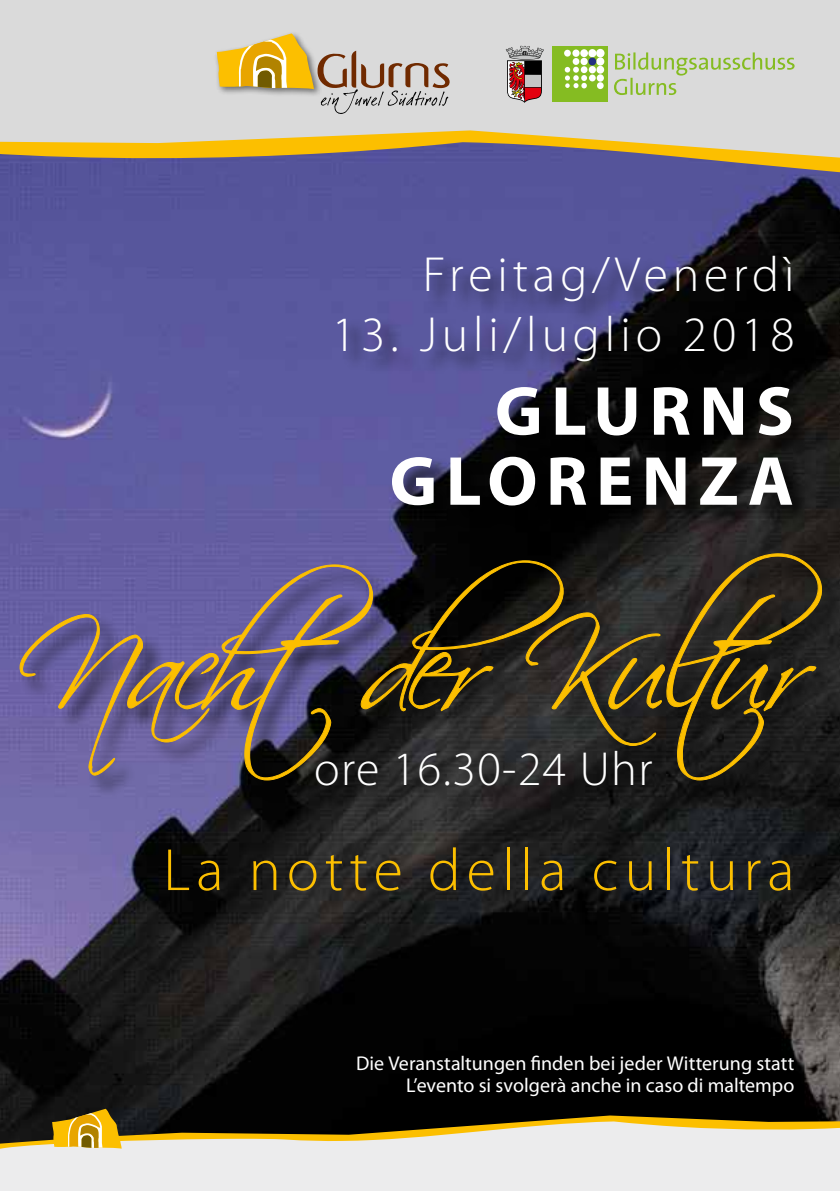
<style>
.page{position:relative;width:840px;height:1191px;background:#fff}
.page>*{position:absolute;margin:0;border:0;box-sizing:border-box;transform-origin:0 0}
.t1{font:128.2px "Scriptina";letter-spacing:-.055em;color:#fcbf00}
.t2{font:700 70px/70px "Myriad Pro";color:#fff;text-align:right}
.t3{font:300 60px "Myriad Pro";letter-spacing:.1em;color:#fcbf00}
.t4{font:300 49.6px "Myriad Pro";letter-spacing:.1em;color:#fff}
.t5{font:300 48px "Myriad Pro";letter-spacing:.03em;color:#fff}
.t6{font:20px/22px "Myriad Pro";color:#fff;text-align:right}
</style>
<div class="page">
<div style="left:0;top:1117px;width:839px;height:74px;background:#ececed"></div>
<div style="left:0;top:0;width:839px;height:175px;background:#dadada"></div>
<img style="left:0;top:200px;width:839px;height:908px">
<svg style="left:0;top:130px;width:839px;height:70px;fill:#55549a"></svg>
<div style="left:18px;top:552px;width:821px;height:250px;background:#000;opacity:.75"></div>
<svg style="left:20px;top:553px;width:802px;height:228px;background:#453e4e"></svg>
<div style="left:336px;top:255px;width:476px;height:273px;background:#000;opacity:.75"></div>
<div style="left:314px;top:750px;width:359px;height:57px;background:#000;opacity:.75"></div>
<svg style="left:0;top:1108px;width:839px;height:41px"></svg>
<svg style="left:217px;top:33px;width:232px;height:81px"></svg>
<svg style="left:505px;top:46px;width:38px;height:57px"></svg>
<div style="left:552px;top:46px;width:55px;height:55px;background:#85bc22"></div>
<svg style="left:595px;top:49px;width:9px;height:8px"></svg>
<div style="left:588px;top:49px;width:8px;height:8px;background:#fff;border-radius:50%"></div>
<div style="left:596px;top:57px;width:8px;height:9px;background:#fff;border-radius:50%"></div>
<div style="left:580px;top:49px;width:7px;height:8px;background:#fff;border-radius:50%"></div>
<div style="left:588px;top:58px;width:8px;height:7px;background:#232f81;border-radius:50%"></div>
<div style="left:596px;top:66px;width:7px;height:8px;background:#fff;border-radius:50%"></div>
<div style="left:572px;top:49px;width:7px;height:8px;background:#fff;border-radius:50%"></div>
<div style="left:580px;top:58px;width:7px;height:7px;background:#fff;border-radius:50%"></div>
<div style="left:588px;top:66px;width:7px;height:7px;background:#fff;border-radius:50%"></div>
<div style="left:596px;top:74px;width:7px;height:8px;background:#fff;border-radius:50%"></div>
<svg style="left:563px;top:50px;width:7px;height:7px"></svg>
<div style="left:572px;top:58px;width:7px;height:7px;background:#fff;border-radius:50%"></div>
<div style="left:588px;top:75px;width:7px;height:6px;background:#fff;border-radius:50%"></div>
<svg style="left:596px;top:82px;width:7px;height:7px"></svg>
<svg style="left:564px;top:67px;width:22px;height:21px"></svg>
<svg style="left:614px;top:52px;width:180px;height:43px"></svg>
<h3 class="t4" style="left:422px;top:247px;width:373px">Freitag/Venerdì</h3>
<h3 class="t4" style="left:332px;top:307px;width:464px">13. Juli/luglio 2018</h3>
<h2 class="t2" style="left:389px;top:374px;width:405px">GLURNS<br>GLORENZA</h2>
<h1 class="t1" style="left:17px;top:589px;width:806px">Nacht der Kultur</h1>
<h3 class="t5" style="left:314px;top:743px;width:340px">ore 16.30-24 Uhr</h3>
<h3 class="t3" style="left:163px;top:837px;width:632px">La notte della cultura</h3>
<p class="t6" style="left:356px;top:1051px;width:439px">Die Veranstaltungen finden bei jeder Witterung statt<br>L’evento si svolgerà anche in caso di maltempo</p>
</div>
